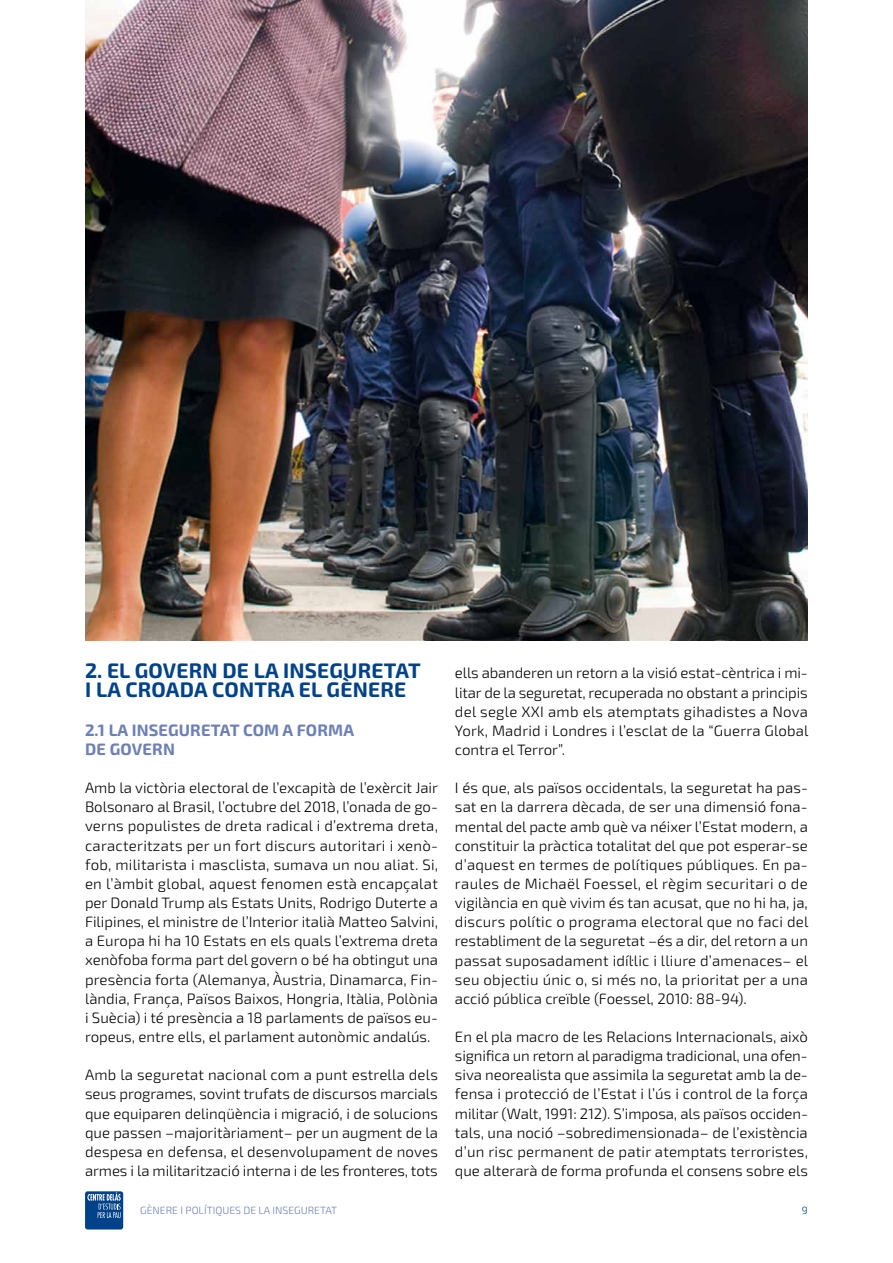
<style>
.page{position:relative;width:893px;height:1263px;background:#fff}
.page>*{position:absolute;margin:0;border:0;box-sizing:border-box;transform-origin:0 0}
.t1{font:700 21px/19.2px "Exo 2.0";letter-spacing:.01em;color:#004289}
.t2{font:700 16.5px "Exo 2.0";color:#6d80b6}
.t3{font:300 15px/19.2px "Exo 2.0";color:#000;text-align:justify}
.t4{font:300 10.5px "Exo 2.0";color:#6d80b6}
.t5{font:300 10.5px "Exo 2.0";color:#004289}
</style>
<div class="page">
<div style="left:85px;top:1191px;width:38px;height:38px;background:#004289;border-radius:3px"></div>
<svg style="left:87px;top:1192px;width:34px;height:26px"></svg>
<img style="left:85px;top:0;width:723px;height:640px">
<h1 class="t1" style="left:85px;top:662px;width:337px">2. EL GOVERN DE LA INSEGURETAT<br>I LA CROADA CONTRA EL GÈNERE</h1>
<p class="t2" style="left:85px;top:720px;width:58px">2.1 LA INSEGURETAT</p>
<p class="t2" style="left:243px;top:720px;width:13px">COM</p>
<p class="t2" style="left:283px;top:720px;width:27px">A FORMA</p>
<p class="t2" style="left:85px;top:739px;width:37px">DE GOVERN</p>
<p class="t3" style="left:85px;top:778px;width:355px">Amb la victòria electoral de l’excapità de l’exèrcit Jair Bolsonaro al Brasil, l’octubre del 2018, l’onada de go&shy;verns populistes de dreta radical i d’extrema dreta, caracteritzats per un fort discurs autoritari i xenò&shy;fob, militarista i masclista, sumava un nou aliat. Si, en l’àmbit global, aquest fenomen està encapçalat per Donald Trump als Estats Units, Rodrigo Duterte a Filipines, el ministre de l’Interior italià Matteo Salvini, a Europa hi ha 10 Estats en els quals l’extrema dreta xenòfoba forma part del govern o bé ha obtingut una presència forta (Alemanya, Àustria, Dinamarca, Fin&shy;làndia, França, Països Baixos, Hongria, Itàlia, Polònia i Suècia) i té presència a 18 parlaments de països eu&shy;ropeus, entre ells, el parlament autonòmic andalús.</p>
<p class="t3" style="left:85px;top:1066px;width:354px">Amb la seguretat nacional com a punt estrella dels seus programes, sovint trufats de discursos marcials que equiparen delinqüència i migració, i de solucions que passen –majoritàriament– per un augment de la despesa en defensa, el desenvolupament de noves armes i la militarització interna i de les fronteres, tots</p>
<p class="t3" style="left:455px;top:664px;width:355px">ells abanderen un retorn a la visió estat-cèntrica i mi&shy;litar de la seguretat, recuperada no obstant a principis del segle XXI amb els atemptats gihadistes a Nova York, Madrid i Londres i l’esclat de la “Guerra Global contra el Terror”.</p>
<p class="t3" style="left:455px;top:779px;width:355px">I és que, als països occidentals, la seguretat ha pas&shy;sat en la darrera dècada, de ser una dimensió fona&shy;mental del pacte amb què va néixer l’Estat modern, a constituir la pràctica totalitat del que pot esperar-se d’aquest en termes de polítiques públiques. En pa&shy;raules de Michaël Foessel, el règim securitari o de vigilància en què vivim és tan acusat, que no hi ha, ja, discurs polític o programa electoral que no faci del restabliment de la seguretat –és a dir, del retorn a un passat suposadament idíl·lic i lliure d’amenaces– el seu objectiu únic o, si més no, la prioritat per a una acció pública creïble (Foessel, 2010: 88-94).</p>
<p class="t3" style="left:455px;top:1027px;width:355px">En el pla macro de les Relacions Internacionals, això significa un retorn al paradigma tradicional, una ofen&shy;siva neorealista que assimila la seguretat amb la de&shy;fensa i protecció de l’Estat i l’ús i control de la força militar (Walt, 1991: 212). S’imposa, als països occiden&shy;tals, una noció –sobredimensionada– de l’existència d’un risc permanent de patir atemptats terroristes, que alterarà de forma profunda el consens sobre els</p>
<p class="t4" style="left:140px;top:1204px;width:199px">GÈNERE I POLÍTIQUES DE LA INSEGURETAT</p>
<p class="t5" style="left:802px;top:1204px;width:7px">9</p>
</div>
